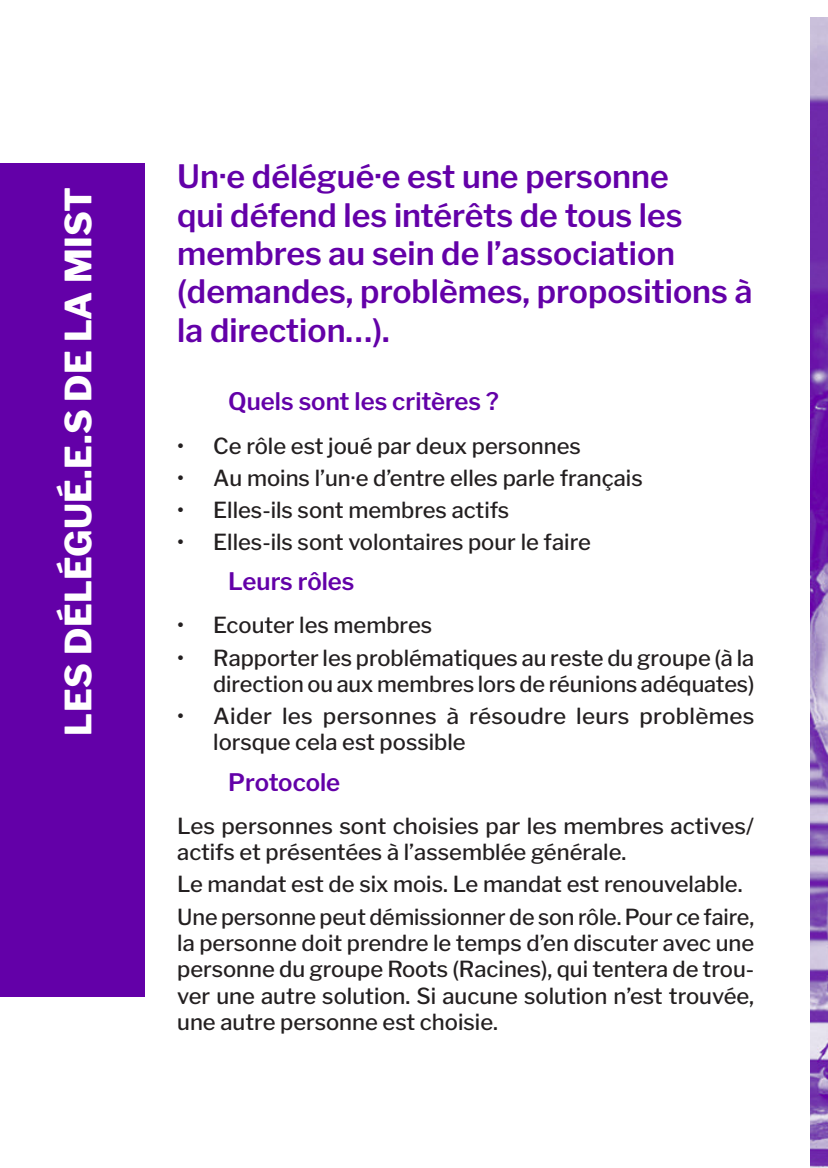
<style>
.page{position:relative;width:828px;height:1168px;background:#fff}
.page>*{position:absolute;margin:0;border:0;box-sizing:border-box;transform-origin:0 0}
.titres_parties{font:800 36px "Libre Franklin";letter-spacing:.01em;color:#fff}
.pleine_page{font:600 32px/38.4px "Libre Franklin";color:#6300a8}
.soustitre{font:600 24px "Libre Franklin";color:#6300a8}
.texte_courant{font:500 22px/26.4px "Libre Franklin";color:#231f20}
</style>
<div class="page">
<div style="left:0;top:163px;width:145px;height:833px;background:#6300a8"></div>
<img style="left:811px;top:17px;width:17px;height:1151px">
<p class="titres_parties" style="left:50px;top:735px;width:550px;rotate:-90deg">LES DÉLÉGUÉ.E.S DE LA MIST</p>
<p class="pleine_page" style="left:177px;top:154px;width:577px">Un·e délégué·e est une personne<br>qui défend les intérêts de tous les membres au sein de l’association (demandes, problèmes, propositions à la direction…).</p>
<p class="soustitre" style="left:228px;top:383px;width:272px">Quels sont les critères ?</p>
<p class="texte_courant" style="left:177px;top:430px;width:405px">• Ce rôle est joué par deux personnes</p>
<p class="texte_courant" style="left:177px;top:462px;width:467px">• Au moins l’un·e d’entre elles parle français</p>
<p class="texte_courant" style="left:177px;top:495px;width:334px">• Elles-ils sont membres actifs</p>
<p class="texte_courant" style="left:177px;top:527px;width:415px">• Elles-ils sont volontaires pour le faire</p>
<p class="soustitre" style="left:228px;top:562px;width:128px">Leurs rôles</p>
<p class="texte_courant" style="left:177px;top:610px;width:256px">• Ecouter les membres</p>
<p class="texte_courant" style="left:177px;top:642px;width:579px;text-align:right">• Rapporter les problématiques au reste du groupe (à la direction ou aux membres lors de réunions adéquates)</p>
<p class="texte_courant" style="left:213px;top:701px;width:543px;text-indent:-36px">• Aider les personnes à résoudre leurs problèmes lorsque cela est possible</p>
<p class="soustitre" style="left:228px;top:763px;width:114px">Protocole</p>
<p class="texte_courant" style="left:177px;top:811px;width:578px">Les personnes sont choisies par les membres actives/ actifs et présentées à l’assemblée générale.</p>
<p class="texte_courant" style="left:177px;top:869px;width:567px">Le mandat est de six mois. Le mandat est renouvelable.</p>
<p class="texte_courant" style="left:177px;top:901px;width:578px;text-align:justify">Une personne peut démissionner de son rôle. Pour ce faire, la personne doit prendre le temps d’en discuter avec une personne du groupe Roots (Racines), qui tentera de trou&shy;ver une autre solution. Si aucune solution n’est trouvée, une autre personne est choisie.</p>
</div>
